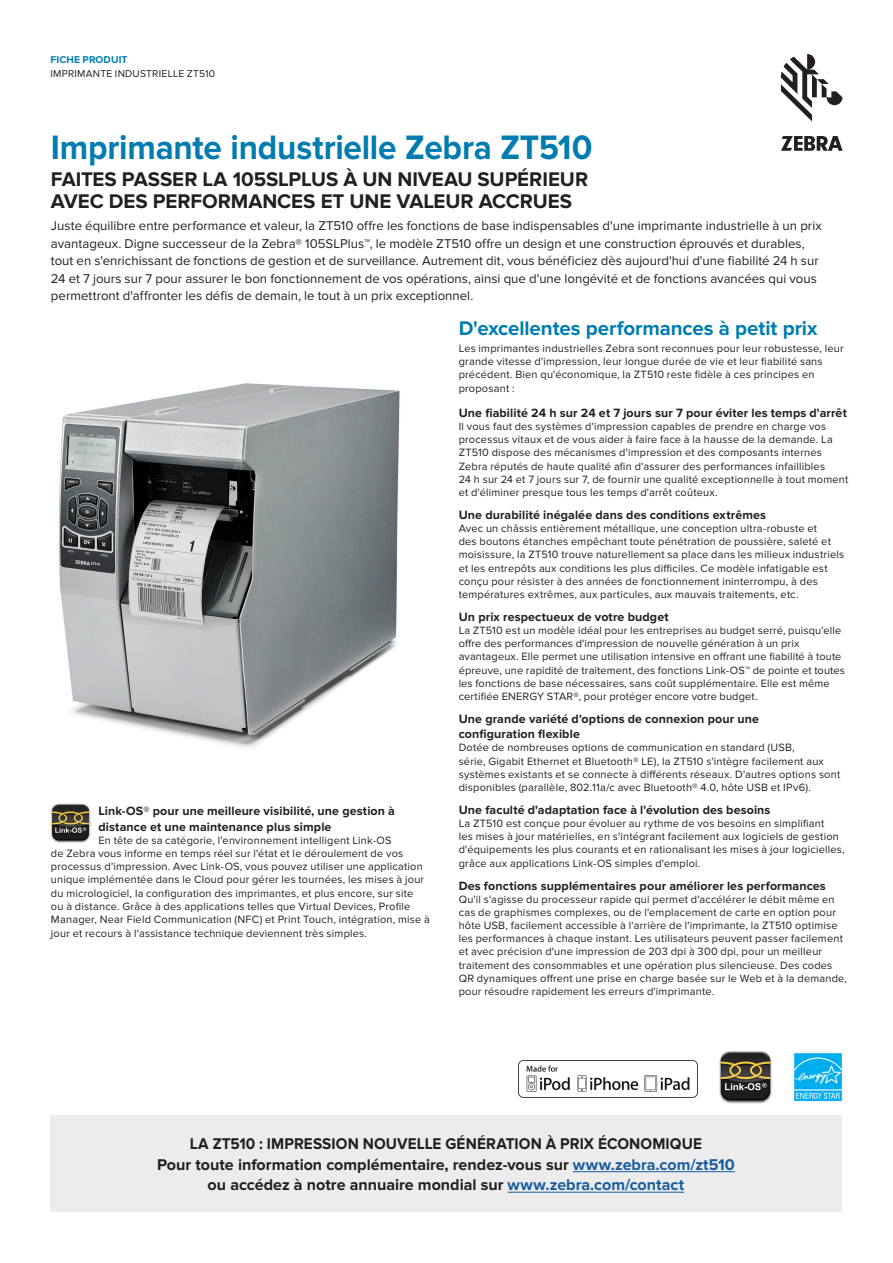
<style>
.page{position:relative;width:893px;height:1263px;background:#fff}
.page>*{position:absolute;margin:0;border:0;box-sizing:border-box;transform-origin:0 0}
.Cover_Headline{font:700 35.1px "Proxima Nova";letter-spacing:-.005em;color:#007cb1;scale:.95 1}
.Cover_Subhead{font:700 20.55px/21.9px "Proxima Nova";letter-spacing:-.005em;color:#231f20}
.Body_before_bullet{font:700 20.55px "Proxima Nova";letter-spacing:-.005em;color:#007cb1}
.CTA-Call_To_Action{font:700 16.05px "Proxima Nova";color:#231f20}
.CTA-Call_To_Action-2{font:700 16.05px "Proxima Nova";color:#231f20;scale:.95 1}
.Intro_Body{font:13.2px/17.5px "Proxima Nova";color:#231f20}
.Body_Subhead_Black{font:700 12.45px/15.5px "Proxima Nova";letter-spacing:.01em;color:#231f20}
.Body{font:10.95px/13.2px "Proxima Nova";letter-spacing:.02em;color:#231f20}
.Body_Subhead_Black-2{font:10.95px/13.2px "Proxima Nova";letter-spacing:.02em;color:#231f20}
.t1{font:10.2px "Proxima Nova";letter-spacing:.025em;color:#231f20}
.t2{font:700 10.2px "Proxima Nova";letter-spacing:.01em;color:#007cb1}
.s1{color:#175d9e}
</style>
<div class="page">
<img style="left:51px;top:803px;width:40px;height:39px">
<img style="left:794px;top:1053px;width:48px;height:48px">
<img style="left:719px;top:1051px;width:53px;height:53px">
<img style="left:519px;top:1060px;width:178px;height:37px">
<img style="left:59px;top:383px;width:341px;height:364px">
<div style="left:50px;top:1115px;width:791px;height:97px;background:#edeced"></div>
<hr style="left:573px;top:1171px;width:162px;height:1px;background:#175d9e">
<hr style="left:508px;top:1192px;width:176px;height:1px;background:#175d9e">
<svg style="left:781px;top:54px;width:61px;height:67px"></svg>
<svg style="left:781px;top:136px;width:61px;height:15px"></svg>
<p class="t2" style="left:50px;top:54px;width:79px">FICHE PRODUIT</p>
<p class="t1" style="left:50px;top:68px;width:166px">IMPRIMANTE INDUSTRIELLE ZT510</p>
<p class="Cover_Headline" style="left:51px;top:127px;width:571px">Imprimante industrielle Zebra ZT510</p>
<p class="Cover_Subhead" style="left:51px;top:169px;width:539px">FAITES PASSER LA 105SLPLUS À UN NIVEAU SUPÉRIEUR<br>AVEC DES PERFORMANCES ET UNE VALEUR ACCRUES</p>
<p class="Intro_Body" style="left:51px;top:217px;width:772px">Juste équilibre entre performance et valeur, la ZT510 offre les fonctions de base indispensables d'une imprimante industrielle à un prix avantageux. Digne successeur de la Zebra® 105SLPlus™, le modèle ZT510 offre un design et une construction éprouvés et durables, tout en s'enrichissant de fonctions de gestion et de surveillance. Autrement dit, vous bénéficiez dès aujourd'hui d'une fiabilité 24 h sur 24 et 7 jours sur 7 pour assurer le bon fonctionnement de vos opérations, ainsi que d'une longévité et de fonctions avancées qui vous permettront d'affronter les défis de demain, le tout à un prix exceptionnel.</p>
<p class="Body_Subhead_Black" style="left:98px;top:804px;width:298px">Link-OS® pour une meilleure visibilité, une gestion à distance et une maintenance plus simple</p>
<p class="Body_Subhead_Black-2" style="left:51px;top:834px;width:381px;text-indent:47px">En tête de sa catégorie, l'environnement intelligent Link-OS<br>de Zebra vous informe en temps réel sur l'état et le déroulement de vos processus d'impression. Avec Link-OS, vous pouvez utiliser une application unique implémentée dans le Cloud pour gérer les tournées, les mises à jour du micrologiciel, la configuration des imprimantes, et plus encore, sur site<br>ou à distance. Grâce à des applications telles que Virtual Devices, Profile Manager, Near Field Communication (NFC) et Print Touch, intégration, mise à</p>
<p class="Body_Subhead_Black-2" style="left:51px;top:927px;width:318px">jour et recours à l'assistance technique deviennent très simples.</p>
<p class="Body_before_bullet" style="left:459px;top:316px;width:360px">D'excellentes performances à petit prix</p>
<p class="Body" style="left:459px;top:342px;width:386px">Les imprimantes industrielles Zebra sont reconnues pour leur robustesse, leur grande vitesse d'impression, leur longue durée de vie et leur fiabilité sans précédent. Bien qu'économique, la ZT510 reste fidèle à ces principes en proposant :</p>
<p class="Body_Subhead_Black" style="left:459px;top:405px;width:390px">Une fiabilité 24 h sur 24 et 7 jours sur 7 pour éviter les temps d'arrêt</p>
<p class="Body" style="left:459px;top:420px;width:391px">Il vous faut des systèmes d'impression capables de prendre en charge vos processus vitaux et de vous aider à faire face à la hausse de la demande. La ZT510 dispose des mécanismes d'impression et des composants internes Zebra réputés de haute qualité afin d'assurer des performances infaillibles<br>24 h sur 24 et 7 jours sur 7, de fournir une qualité exceptionnelle à tout moment et d'éliminer presque tous les temps d'arrêt coûteux.</p>
<p class="Body_Subhead_Black" style="left:459px;top:507px;width:309px">Une durabilité inégalée dans des conditions extrêmes</p>
<p class="Body" style="left:459px;top:522px;width:387px">Avec un châssis entièrement métallique, une conception ultra-robuste et<br>des boutons étanches empêchant toute pénétration de poussière, saleté et moisissure, la ZT510 trouve naturellement sa place dans les milieux industriels et les entrepôts aux conditions les plus difficiles. Ce modèle infatigable est conçu pour résister à des années de fonctionnement ininterrompu, à des températures extrêmes, aux particules, aux mauvais traitements, etc.</p>
<p class="Body_Subhead_Black" style="left:459px;top:609px;width:211px">Un prix respectueux de votre budget</p>
<p class="Body" style="left:459px;top:624px;width:388px">La ZT510 est un modèle idéal pour les entreprises au budget serré, puisqu'elle offre des performances d'impression de nouvelle génération à un prix avantageux. Elle permet une utilisation intensive en offrant une fiabilité à toute épreuve, une rapidité de traitement, des fonctions Link-OS™ de pointe et toutes les fonctions de base nécessaires, sans coût supplémentaire. Elle est même certifiée ENERGY STAR®, pour protéger encore votre budget.</p>
<p class="Body_Subhead_Black" style="left:459px;top:711px;width:302px">Une grande variété d'options de connexion pour une configuration flexible</p>
<p class="Body" style="left:459px;top:741px;width:383px">Dotée de nombreuses options de communication en standard (USB,<br>série, Gigabit Ethernet et Bluetooth® LE), la ZT510 s'intègre facilement aux systèmes existants et se connecte à différents réseaux. D'autres options sont disponibles (parallèle, 802.11a/c avec Bluetooth® 4.0, hôte USB et IPv6).</p>
<p class="Body_Subhead_Black" style="left:459px;top:802px;width:313px">Une faculté d'adaptation face à l'évolution des besoins</p>
<p class="Body" style="left:459px;top:817px;width:387px">La ZT510 est conçue pour évoluer au rythme de vos besoins en simplifiant<br>les mises à jour matérielles, en s'intégrant facilement aux logiciels de gestion d'équipements les plus courants et en rationalisant les mises à jour logicielles, grâce aux applications Link-OS simples d'emploi.</p>
<p class="Body_Subhead_Black" style="left:459px;top:878px;width:369px">Des fonctions supplémentaires pour améliorer les performances</p>
<p class="Body" style="left:459px;top:893px;width:390px">Qu'il s'agisse du processeur rapide qui permet d'accélérer le débit même en cas de graphismes complexes, ou de l'emplacement de carte en option pour hôte USB, facilement accessible à l'arrière de l'imprimante, la ZT510 optimise les performances à chaque instant. Les utilisateurs peuvent passer facilement et avec précision d'une impression de 203 dpi à 300 dpi, pour un meilleur traitement des consommables et une opération plus silencieuse. Des codes QR dynamiques offrent une prise en charge basée sur le Web et à la demande, pour résoudre rapidement les erreurs d'imprimante.</p>
<p class="CTA-Call_To_Action-2" style="left:190px;top:1134px;width:540px">LA ZT510 : IMPRESSION NOUVELLE GÉNÉRATION À PRIX ÉCONOMIQUE</p>
<p class="CTA-Call_To_Action" style="left:157px;top:1155px;width:579px">Pour toute information complémentaire, rendez-vous sur <span class="s1">www.zebra.com/zt510</span></p>
<p class="CTA-Call_To_Action" style="left:208px;top:1175px;width:478px">ou accédez à notre annuaire mondial sur <span class="s1">www.zebra.com/contact</span></p>
</div>
